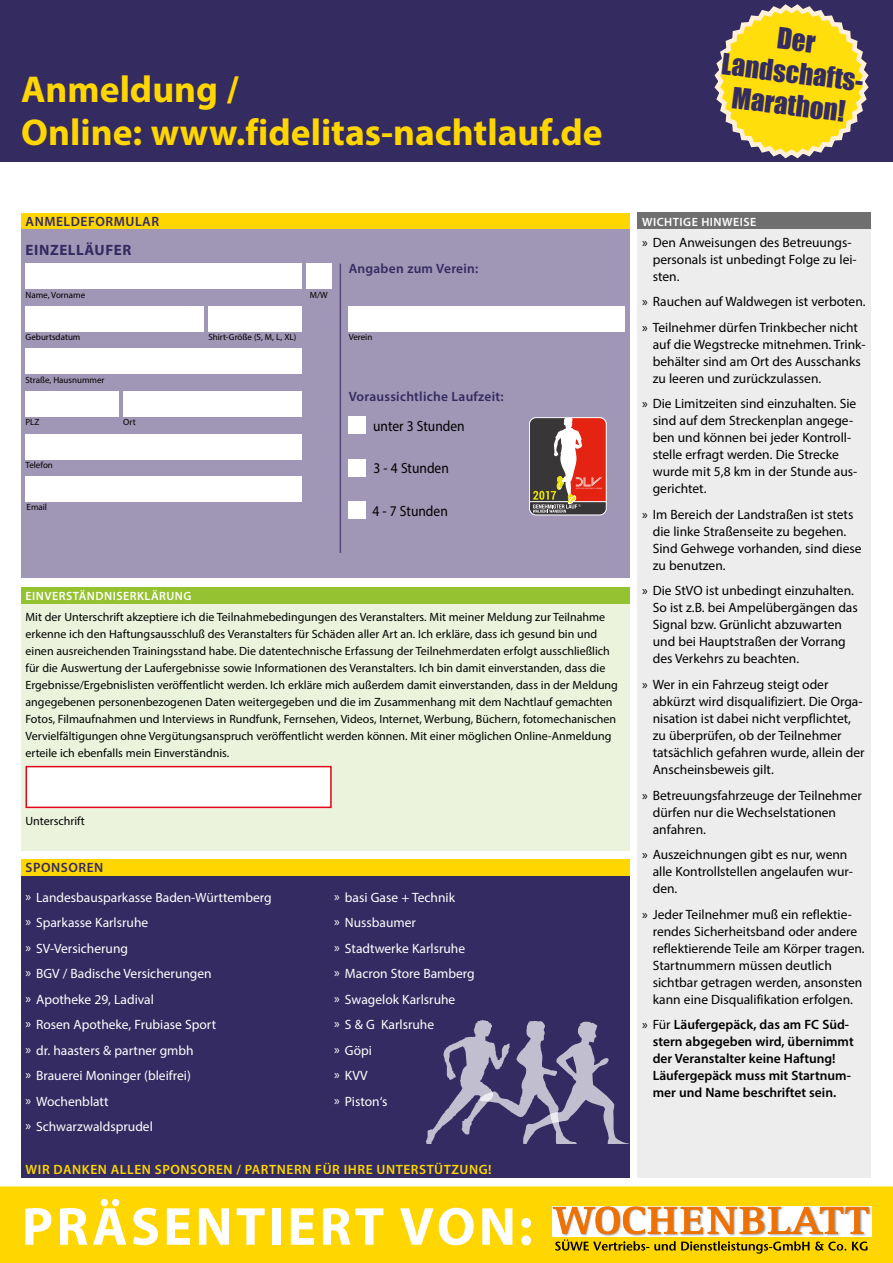
<style>
.page{position:relative;width:893px;height:1263px;background:#fff}
.page>*{position:absolute;margin:0;border:0;box-sizing:border-box;transform-origin:0 0}
.t1{font:700 54px "Myriad Pro";letter-spacing:.06em;color:#fff}
.t2{font:700 37.5px/42.5px "Myriad Pro";color:#ffd600}
.t3{font:27px/32.4px "Impact";color:#342b61;text-align:center}
.t4{font:700 15px "Myriad Pro";letter-spacing:.04em;color:#332b61}
.t5{font:14.85px "Myriad Pro";color:#000;scale:.91 1}
.t6{font:13.5px/17px "Myriad Pro";color:#000}
.t7{font:13.5px/25.5px "Myriad Pro";color:#fff}
.t8{font:600 13.5px/17px "Myriad Pro";color:#000}
.t9{font:600 13.5px "Myriad Pro";letter-spacing:.04em;color:#ffd600}
.t10{font:600 13.5px "Myriad Pro";letter-spacing:.02em;color:#332b61}
.t11{font:600 13.5px "Myriad Pro";letter-spacing:.04em;color:#332b61}
.t12{font:12px/17px "Myriad Pro";color:#000}
.t13{font:600 12px "Myriad Pro";letter-spacing:.04em;color:#fff}
.t14{font:9px "Myriad Pro";color:#000}
.s1{font-weight:400}
</style>
<div class="page">
<div style="left:0;top:0;width:893px;height:161px;background:#342b61"></div>
<div style="left:21px;top:876px;width:608px;height:302px;background:#332b61"></div>
<svg style="left:714px;top:4px;width:155px;height:155px"></svg>
<div style="left:638px;top:213px;width:233px;height:17px;background:#706f6f"></div>
<div style="left:638px;top:230px;width:233px;height:948px;background:#ededed"></div>
<div style="left:21px;top:213px;width:608px;height:16px;background:#ffd600"></div>
<div style="left:21px;top:230px;width:608px;height:348px;background:#a096b5"></div>
<div style="left:26px;top:264px;width:276px;height:25px;background:#fff"></div>
<div style="left:21px;top:859px;width:608px;height:17px;background:#ffd600"></div>
<div style="left:306px;top:264px;width:26px;height:25px;background:#fff"></div>
<div style="left:26px;top:306px;width:178px;height:26px;background:#fff"></div>
<div style="left:208px;top:306px;width:94px;height:26px;background:#fff"></div>
<div style="left:26px;top:349px;width:276px;height:25px;background:#fff"></div>
<div style="left:26px;top:391px;width:93px;height:26px;background:#fff"></div>
<div style="left:123px;top:391px;width:179px;height:26px;background:#fff"></div>
<div style="left:26px;top:434px;width:276px;height:25px;background:#fff"></div>
<div style="left:26px;top:476px;width:276px;height:26px;background:#fff"></div>
<hr style="left:340px;top:264px;width:1px;height:289px;background:#534778">
<div style="left:349px;top:417px;width:17px;height:17px;background:#fff"></div>
<div style="left:349px;top:459px;width:17px;height:17px;background:#fff"></div>
<div style="left:349px;top:502px;width:17px;height:17px;background:#fff"></div>
<svg style="left:530px;top:417px;width:77px;height:98px;background:#9e5d53"></svg>
<div style="left:349px;top:306px;width:276px;height:26px;background:#fff"></div>
<div style="left:21px;top:604px;width:608px;height:246px;background:#ecf3dc"></div>
<div style="left:21px;top:587px;width:608px;height:17px;background:#95c230"></div>
<div style="left:26px;top:766px;width:306px;height:42px;background:#fff;border:2px solid #e3051b"></div>
<div style="left:0;top:1186px;width:893px;height:77px;background:#ffd600"></div>
<svg style="left:426px;top:1020px;width:204px;height:124px"></svg>
<svg style="left:553px;top:1206px;width:316px;height:47px"></svg>
<h2 class="t2" style="left:21px;top:67px;width:583px">Anmeldung /<br>Online: www.fidelitas-nachtlauf.de</h2>
<h3 class="t3" style="left:728px;top:15px;width:150px;rotate:7deg">Der<br>Landschafts-<br>Marathon!</h3>
<p class="t11" style="left:26px;top:213px;width:135px">ANMELDEFORMULAR</p>
<p class="t4" style="left:26px;top:240px;width:107px">EINZELLÄUFER</p>
<p class="t14" style="left:26px;top:289px;width:61px">Name, Vorname</p>
<p class="t14" style="left:310px;top:289px;width:19px">M/W</p>
<p class="t14" style="left:26px;top:332px;width:56px">Geburtsdatum</p>
<p class="t14" style="left:208px;top:332px;width:89px">Shirt-Größe (S, M, L, XL)</p>
<p class="t14" style="left:26px;top:374px;width:81px">Straße, Hausnummer</p>
<p class="t14" style="left:26px;top:417px;width:16px">PLZ</p>
<p class="t14" style="left:123px;top:417px;width:14px">Ort</p>
<p class="t14" style="left:26px;top:459px;width:29px">Telefon</p>
<p class="t14" style="left:27px;top:502px;width:22px">Email</p>
<p class="t10" style="left:349px;top:260px;width:131px">Angaben zum Verein:</p>
<p class="t14" style="left:349px;top:332px;width:25px">Verein</p>
<p class="t10" style="left:349px;top:388px;width:156px">Voraussichtliche Laufzeit:</p>
<p class="t5" style="left:373px;top:417px;width:102px">unter 3 Stunden</p>
<p class="t5" style="left:374px;top:459px;width:84px">3 - 4 Stunden</p>
<p class="t5" style="left:372px;top:502px;width:84px">4 - 7 Stunden</p>
<p class="t13" style="left:26px;top:588px;width:167px">EINVERSTÄNDNISERKLÄRUNG</p>
<p class="t12" style="left:26px;top:608px;width:594px">Mit der Unterschrift akzeptiere ich die Teilnahmebedingungen des Veranstalters. Mit meiner Meldung zur Teilnahme erkenne ich den Haftungsausschluß des Veranstalters für Schäden aller Art an. Ich erkläre, dass ich gesund bin und einen ausreichenden Trainingsstand habe. Die datentechnische Erfassung der Teilnehmerdaten erfolgt ausschließlich für die Auswertung der Laufergebnisse sowie Informationen des Veranstalters. Ich bin damit einverstanden, dass die Ergebnisse/Ergebnislisten veröffentlicht werden. Ich erkläre mich außerdem damit einverstanden, dass in der Meldung angegebenen personenbezogenen Daten weitergegeben und die im Zusammenhang mit dem Nachtlauf gemachten Fotos, Filmaufnahmen und Interviews in Rundfunk, Fernsehen, Videos, Internet, Werbung, Büchern, fotomechanischen Vervielfältigungen ohne Vergütungsanspruch veröffentlicht werden können. Mit einer möglichen Online-Anmeldung erteile ich ebenfalls mein Einverständnis.</p>
<p class="t12" style="left:26px;top:812px;width:61px">Unterschrift</p>
<p class="t11" style="left:26px;top:859px;width:79px">SPONSOREN</p>
<p class="t7" style="left:26px;top:884px;width:248px">» Landesbausparkasse Baden-Württemberg » Sparkasse Karlsruhe<br>» SV-Versicherung<br>» BGV / Badische Versicherungen<br>» Apotheke 29, Ladival<br>» Rosen Apotheke, Frubiase Sport<br>» dr. haasters &amp; partner gmbh<br>» Brauerei Moninger (bleifrei)<br>» Wochenblatt<br>» Schwarzwaldsprudel</p>
<p class="t7" style="left:334px;top:884px;width:142px">» basi Gase + Technik<br>» Nussbaumer<br>» Stadtwerke Karlsruhe<br>» Macron Store Bamberg » Swagelok Karlsruhe<br>» S &amp; G Karlsruhe<br>» Göpi<br>» KVV<br>» Piston‘s</p>
<p class="t9" style="left:26px;top:1160px;width:467px">WIR DANKEN ALLEN SPONSOREN / PARTNERN FÜR IHRE UNTERSTÜTZUNG!</p>
<h1 class="t1" style="left:22px;top:1191px;width:512px">PRÄSENTIERT VON:</h1>
<p class="t13" style="left:642px;top:214px;width:116px">WICHTIGE HINWEISE</p>
<p class="t6" style="left:653px;top:233px;width:206px;text-indent:-11px">» Den Anweisungen des Betreuungs&shy;personals ist unbedingt Folge zu lei&shy;sten.</p>
<p class="t6" style="left:642px;top:289px;width:225px;line-height:25.5px">» Rauchen auf Waldwegen ist verboten. » Teilnehmer dürfen Trinkbecher nicht</p>
<p class="t6" style="left:653px;top:335px;width:214px">auf die Wegstrecke mitnehmen. Trink&shy;behälter sind am Ort des Ausschanks zu leeren und zurückzulassen.</p>
<p class="t6" style="left:653px;top:395px;width:206px;text-indent:-11px">» Die Limitzeiten sind einzuhalten. Sie sind auf dem Streckenplan angege&shy;ben und können bei jeder Kontroll&shy;stelle erfragt werden. Die Strecke wurde mit 5,8 km in der Stunde aus&shy;gerichtet.</p>
<p class="t6" style="left:653px;top:506px;width:210px;text-indent:-11px">» Im Bereich der Landstraßen ist stets die linke Straßenseite zu begehen.<br>Sind Gehwege vorhanden, sind diese zu benutzen.</p>
<p class="t6" style="left:653px;top:582px;width:207px;text-indent:-11px">» Die StVO ist unbedingt einzuhalten.<br>So ist z.B. bei Ampelübergängen das Signal bzw. Grünlicht abzuwarten und bei Hauptstraßen der Vorrang des Verkehrs zu beachten.</p>
<p class="t6" style="left:653px;top:676px;width:213px;text-indent:-11px">» Wer in ein Fahrzeug steigt oder abkürzt wird disqualifiziert. Die Orga&shy;nisation ist dabei nicht verpflichtet, zu überprüfen, ob der Teilnehmer tatsächlich gefahren wurde, allein der Anscheinsbeweis gilt.</p>
<p class="t6" style="left:653px;top:786px;width:211px;text-indent:-11px">» Betreuungsfahrzeuge der Teilnehmer dürfen nur die Wechselstationen anfahren.</p>
<p class="t6" style="left:653px;top:846px;width:202px;text-indent:-11px">» Auszeichnungen gibt es nur, wenn alle Kontrollstellen angelaufen wur&shy;den.</p>
<p class="t6" style="left:653px;top:905px;width:213px;text-indent:-11px">» Jeder Teilnehmer muß ein reflektie&shy;rendes Sicherheitsband oder andere reflektierende Teile am Körper tragen.<br>Startnummern müssen deutlich sichtbar getragen werden, ansonsten kann eine Disqualifikation erfolgen.</p>
<p class="t8" style="left:653px;top:1016px;width:203px;text-indent:-11px"><span class="s1">» Für</span> Läufergepäck, das am FC Süd&shy;stern abgegeben wird, übernimmt der Veranstalter keine Haftung!<br>Läufergepäck muss mit Startnum&shy;mer und Name beschriftet sein.</p>
</div>
